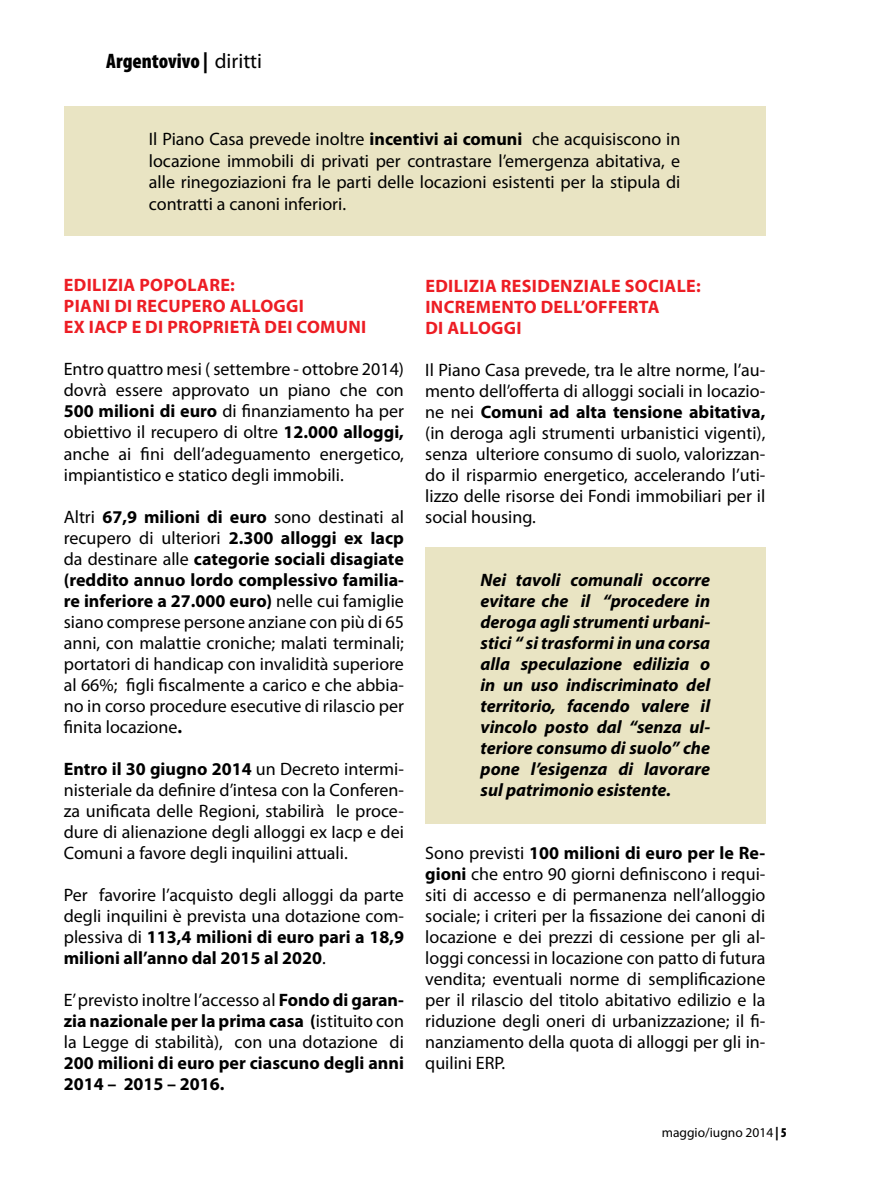
<style>
.page{position:relative;width:893px;height:1191px;background:#fff}
.page>*{position:absolute;margin:0;border:0;box-sizing:border-box;transform-origin:0 0}
.t1{font:900 condensed 21px "Myriad Pro";color:#000}
.t2{font:18px/21px "Myriad Pro";color:#000;text-align:justify}
.t3{font:italic 700 18px/21px "Myriad Pro";color:#000;text-align:justify}
.t4{font:700 18px/21px "Myriad Pro";letter-spacing:.02em;color:#ed1d24}
.t5{font:700 18px/21px "Myriad Pro";color:#000}
.t6{font:13.5px "Myriad Pro";color:#000}
.s1{font-weight:400;font-stretch:normal}
.s2{font-weight:700}
.s3{font-weight:900;font-stretch:condensed}
</style>
<div class="page">
<div style="left:425px;top:547px;width:340px;height:277px;background:#e9e4c3"></div>
<div style="left:64px;top:106px;width:701px;height:129px;background:#e9e4c3"></div>
<p class="t1" style="left:106px;top:49px;width:157px">Argentovivo | <span class="s1">diritti</span></p>
<p class="t2" style="left:149px;top:128px;width:533px;line-height:21.6px">Il Piano Casa prevede inoltre <span class="s2">incentivi ai comuni</span> che acquisiscono in locazione immobili di privati per contrastare l’emergenza abitativa, e alle rinegoziazioni fra le parti delle locazioni esistenti per la stipula di contratti a canoni inferiori.</p>
<p class="t4" style="left:64px;top:274px;width:304px">Edilizia popolare:<br>piani di recupero alloggi<br>ex Iacp e di proprietà dei comuni</p>
<p class="t2" style="left:64px;top:358px;width:342px">Entro quattro mesi ( settembre - ottobre 2014) dovrà essere approvato un piano che con <span class="s2">500 milioni di euro</span> di finanziamento ha per obiettivo il recupero di oltre <span class="s2">12.000 alloggi, </span>anche ai fini dell’adeguamento energetico, impiantistico e statico degli immobili.</p>
<p class="t2" style="left:64px;top:506px;width:342px">Altri <span class="s2">67,9 milioni di euro</span> sono destinati al recupero di ulteriori <span class="s2">2.300 alloggi ex Iacp </span>da destinare alle <span class="s2">categorie sociali disagiate (reddito annuo lordo complessivo familia&shy;re inferiore a 27.000 euro)</span> nelle cui famiglie siano comprese persone anziane con più di 65 anni, con malattie croniche; malati terminali; portatori di handicap con invalidità superiore al 66%; figli fiscalmente a carico e che abbia&shy;no in corso procedure esecutive di rilascio per finita locazione<span class="s2">.</span></p>
<p class="t2" style="left:64px;top:758px;width:342px"><span class="s2">Entro il 30 giugno 2014</span> un Decreto intermi&shy;nisteriale da definire d’intesa con la Conferen&shy;za unificata delle Regioni, stabilirà le proce&shy;dure di alienazione degli alloggi ex Iacp e dei Comuni a favore degli inquilini attuali.</p>
<p class="t2" style="left:64px;top:884px;width:342px">Per favorire l’acquisto degli alloggi da parte degli inquilini è prevista una dotazione com&shy;plessiva di <span class="s2">113,4 milioni di euro pari a 18,9 milioni all’anno dal 2015 al 2020</span>.</p>
<p class="t2" style="left:64px;top:989px;width:342px">E’ previsto inoltre l’accesso al <span class="s2">Fondo di garan&shy;zia nazionale per la prima casa (</span>istituito con la Legge di stabilità), con una dotazione di</p>
<p class="t5" style="left:64px;top:1051px;width:342px">200 milioni di euro per ciascuno degli anni<br>2014 – 2015 – 2016.</p>
<p class="t4" style="left:425px;top:274px;width:277px">Edilizia residenziale sociale: incremento dell’offerta<br>di alloggi</p>
<p class="t2" style="left:425px;top:359px;width:342px">Il Piano Casa prevede, tra le altre norme, l’au&shy;mento dell’offerta di alloggi sociali in locazio&shy;ne nei <span class="s2">Comuni ad alta tensione abitativa, </span>(in deroga agli strumenti urbanistici vigenti), senza ulteriore consumo di suolo, valorizzan&shy;do il risparmio energetico, accelerando l’uti&shy;lizzo delle risorse dei Fondi immobiliari per il social housing.</p>
<p class="t3" style="left:480px;top:568px;width:231px">Nei tavoli comunali occorre evitare che il “procedere in deroga agli strumenti urbani&shy;stici “ si trasformi in una corsa alla speculazione edilizia o in un uso indiscriminato del territorio, facendo valere il vincolo posto dal “senza ul&shy;teriore consumo di suolo” che pone l’esigenza di lavorare sul patrimonio esistente.</p>
<p class="t2" style="left:425px;top:842px;width:342px">Sono previsti <span class="s2">100 milioni di euro per le Re&shy;gioni</span> che entro 90 giorni definiscono i requi&shy;siti di accesso e di permanenza nell’alloggio sociale; i criteri per la fissazione dei canoni di locazione e dei prezzi di cessione per gli al&shy;loggi concessi in locazione con patto di futura vendita; eventuali norme di semplificazione per il rilascio del titolo abitativo edilizio e la riduzione degli oneri di urbanizzazione; il fi&shy;nanziamento della quota di alloggi per gli in&shy;quilini ERP.</p>
<p class="t6" style="left:662px;top:1124px;width:126px">maggio/iugno 2014 <span class="s3">| 5</span></p>
</div>
